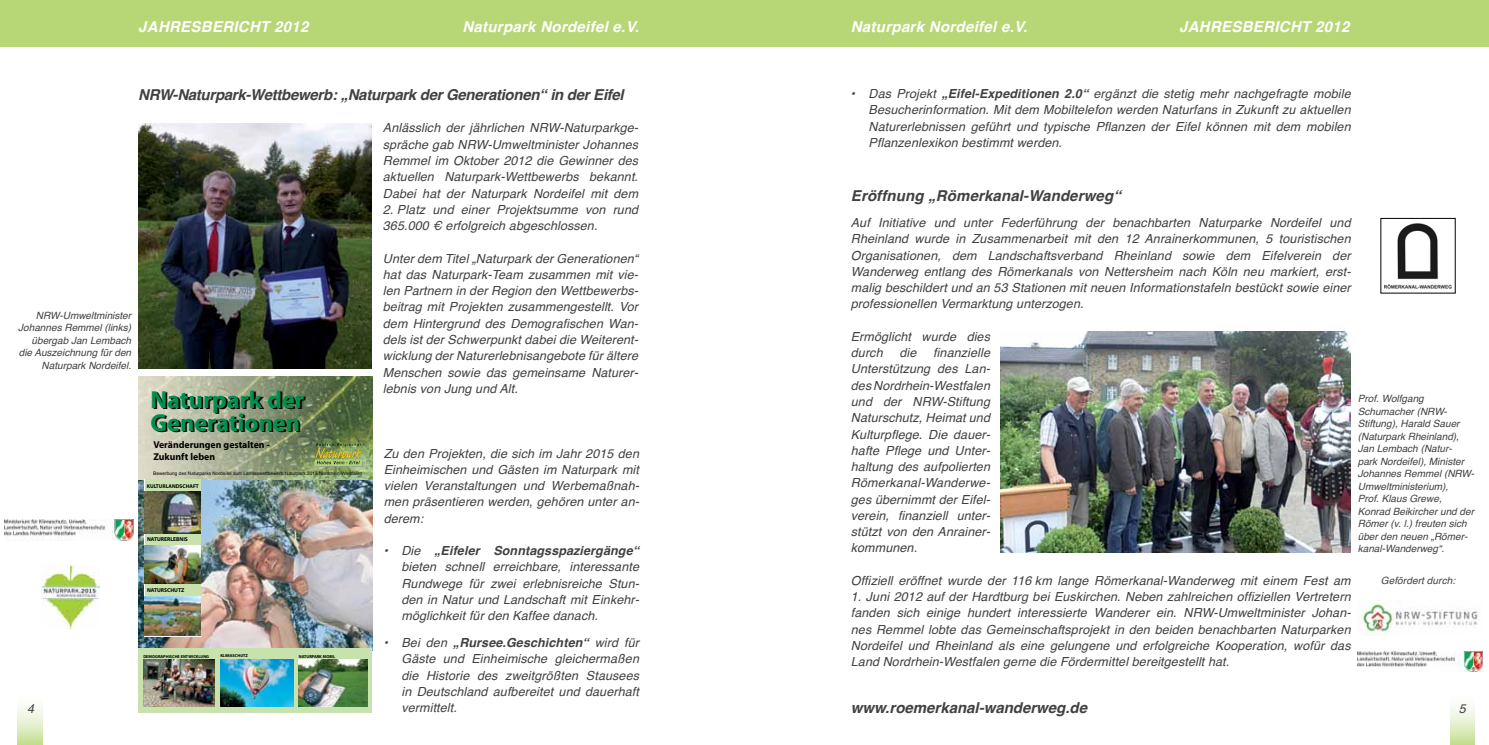
<style>
.page{position:relative;width:1489px;height:745px;background:#fff}
.page>*{position:absolute;margin:0;border:0;box-sizing:border-box;transform-origin:0 0}
.t1{font:700 24.62px/23px "Myriad";color:#00904d}
.t2{font:italic 700 15px "Helvetica";letter-spacing:.02em;color:#fff}
.t3{font:italic 700 15px "Helvetica";letter-spacing:-.02em;color:#414042}
.t4{font:italic 700 15px "Helvetica";letter-spacing:.01em;color:#414042}
.t5{font:italic 700 15px "Helvetica";color:#414042}
.t6{font:italic 12.5px/16.2px "Helvetica";letter-spacing:.01em;color:#414042;text-align:justify}
.t7{font:italic 10px/12.5px "Helvetica";color:#414042}
.t8{font:700 9.88px/11.9px "Myriad";color:#000}
.t9{font:700 5.62px "Myriad";color:#000}
.t10{font:700 5.5px "Myriad";color:#000}
.t11{font:4.75px "Helvetica";color:#000}
.t12{font:700 4.25px "Myriad";color:#000}
.s1{font-weight:700}
</style>
<div class="page">
<div style="left:18px;top:691px;width:25px;height:53px;background:linear-gradient(to bottom,#fff,#cce2a0)"></div>
<div style="left:0;top:0;width:744px;height:46px;background:#b7d776"></div>
<div style="left:744px;top:0;width:744px;height:46px;background:#b7d776"></div>
<svg style="left:1450px;top:705px;width:24px;height:39px"></svg>
<img style="left:138px;top:479px;width:234px;height:169px">
<svg style="left:138px;top:376px;width:234px;height:103px;background:#9aa485"></svg>
<div style="left:138px;top:648px;width:234px;height:64px;background:#c8e2ae"></div>
<img style="left:143px;top:659px;width:71px;height:47px">
<img style="left:220px;top:659px;width:73px;height:46px">
<img style="left:299px;top:659px;width:68px;height:47px">
<svg style="left:315px;top:443px;width:48px;height:23px"></svg>
<svg style="left:144px;top:479px;width:57px;height:156px"></svg>
<div style="left:145px;top:479px;width:55px;height:156px;background:#c8e2ae"></div>
<img style="left:145px;top:491px;width:55px;height:42px">
<img style="left:145px;top:596px;width:55px;height:39px">
<img style="left:145px;top:545px;width:55px;height:38px">
<img style="left:1000px;top:331px;width:350px;height:221px">
<img style="left:138px;top:123px;width:233px;height:245px">
<img style="left:41px;top:565px;width:58px;height:63px">
<img style="left:4px;top:519px;width:129px;height:21px">
<img style="left:1357px;top:651px;width:125px;height:20px">
<img style="left:1358px;top:600px;width:121px;height:35px">
<img style="left:1384px;top:223px;width:68px;height:66px">
<p class="t2" style="left:138px;top:14px;width:172px">JAHRESBERICHT 2012</p>
<p class="t2" style="left:462px;top:14px;width:178px">Naturpark Nordeifel e.V.</p>
<p class="t2" style="left:850px;top:14px;width:178px">Naturpark Nordeifel e.V.</p>
<p class="t2" style="left:1179px;top:14px;width:172px">JAHRESBERICHT 2012</p>
<p class="t3" style="left:138px;top:82px;width:487px">NRW-Naturpark-Wettbewerb: „Naturpark der Generationen“ in der Eifel</p>
<p class="t6" style="left:383px;top:120px;width:257px">Anlässlich der jährlichen NRW-Naturparkge&shy;spräche gab NRW-Umweltminister Johannes Remmel im Oktober 2012 die Gewinner des aktuellen Naturpark-Wettbewerbs bekannt.<br>Dabei hat der Naturpark Nordeifel mit dem</p>
<p class="t6" style="left:383px;top:201px;width:257px">2. Platz und einer Projektsumme von rund<br>365.000 € erfolgreich abgeschlossen.</p>
<p class="t6" style="left:383px;top:250px;width:257px">Unter dem Titel „Naturpark der Generationen“ hat das Naturpark-Team zusammen mit vie&shy;len Partnern in der Region den Wettbewerbs&shy;beitrag mit Projekten zusammengestellt. Vor dem Hintergrund des Demografischen Wan&shy;dels ist der Schwerpunkt dabei die Weiterent&shy;wicklung der Naturerlebnisangebote für ältere Menschen sowie das gemeinsame Naturer&shy;lebnis von Jung und Alt.</p>
<p class="t6" style="left:868px;top:86px;width:483px;text-indent:-18px">• Das Projekt <span class="s1">„Eifel-Expeditionen 2.0“</span> ergänzt die stetig mehr nachgefragte mobile Besucherinformation. Mit dem Mobiltelefon werden Naturfans in Zukunft zu aktuellen Naturerlebnissen geführt und typische Pflanzen der Eifel können mit dem mobilen Pflanzenlexikon bestimmt werden.</p>
<p class="t4" style="left:850px;top:183px;width:271px">Eröffnung „Römerkanal-Wanderweg“</p>
<p class="t6" style="left:850px;top:214px;width:501px">Auf Initiative und unter Federführung der benachbarten Naturparke Nordeifel und Rheinland wurde in Zusammenarbeit mit den 12 Anrainerkommunen, 5 touristischen Organisationen, dem Landschaftsverband Rheinland sowie dem Eifelverein der Wanderweg entlang des Römerkanals von Nettersheim nach Köln neu markiert, erst&shy;malig beschildert und an 53 Stationen mit neuen Informationstafeln bestückt sowie einer professionellen Vermarktung unterzogen.</p>
<p class="t6" style="left:850px;top:328px;width:141px">Ermöglicht wurde dies durch</p>
<p class="t7" style="left:18px;top:309px;width:114px;text-align:right">NRW-Umweltminister<br>Johannes Remmel (links) übergab Jan Lembach die Auszeichnung für den<br>Naturpark Nordeifel.</p>
<p class="t6" style="left:850px;top:344px;width:141px;text-indent:82px">finanzielle Unterstützung des Lan&shy;des Nordrhein-Westfalen und der NRW-Stiftung Naturschutz, Heimat und Kulturpflege. Die dauer&shy;hafte Pflege und Unter&shy;haltung des aufpolierten Römerkanal-Wanderwe&shy;ges übernimmt der Eifel&shy;verein, finanziell unter&shy;stützt von den Anrainer&shy;kommunen.</p>
<p class="t6" style="left:850px;top:572px;width:501px">Offiziell eröffnet wurde der 116 km lange Römerkanal-Wanderweg mit einem Fest am</p>
<p class="t6" style="left:850px;top:588px;width:501px">1. Juni 2012 auf der Hardtburg bei Euskirchen. Neben zahlreichen offiziellen Vertretern fanden sich einige hundert interessierte Wanderer ein. NRW-Umweltminister Johan&shy;nes Remmel lobte das Gemeinschaftsprojekt in den beiden benachbarten Naturparken Nordeifel und Rheinland als eine gelungene und erfolgreiche Kooperation, wofür das Land Nordrhein-Westfalen gerne die Fördermittel bereitgestellt hat.</p>
<p class="t6" style="left:899px;top:344px;width:18px">die</p>
<h1 class="t1" style="left:150px;top:389px;width:155px">Naturpark der<br>Generationen</h1>
<p class="t7" style="left:1357px;top:392px;width:118px">Prof. Wolfgang<br>Schumacher (NRW-<br>Stiftung), Harald Sauer (Naturpark Rheinland),<br>Jan Lembach (Natur-<br>park Nordeifel), Minister<br>Johannes Remmel (NRW-<br>Umweltministerium),<br>Prof. Klaus Grewe,<br>Konrad Beikircher und der<br>Römer (v. l.) freuten sich über den neuen „Römer&shy;kanal-Wanderweg“.</p>
<p class="t8" style="left:153px;top:439px;width:118px">Veränderungen gestalten -<br>Zukunft leben</p>
<p class="t6" style="left:384px;top:445px;width:257px">Zu den Projekten, die sich im Jahr 2015 den Einheimischen und Gästen im Naturpark mit vielen Veranstaltungen und Werbemaßnah&shy;men präsentieren werden, gehören unter an&shy;derem:</p>
<p class="t6" style="left:401px;top:542px;width:239px;text-indent:-18px">• Die <span class="s1">„Eifeler Sonntagsspaziergänge“ </span>bieten schnell erreichbare, interessante Rundwege für zwei erlebnisreiche Stun&shy;den in Natur und Landschaft mit Einkehr&shy;möglichkeit für den Kaffee danach.</p>
<p class="t6" style="left:401px;top:634px;width:239px;text-indent:-18px">• Bei den <span class="s1">„Rursee.Geschichten“</span> wird für Gäste und Einheimische gleichermaßen die Historie des zweitgrößten Stausees in Deutschland aufbereitet und dauerhaft vermittelt.</p>
<p class="t11" style="left:153px;top:471px;width:211px">Bewerbung des Naturparks Nordeifel zum Landeswettbewerb Naturpark.2015.Nordrhein-Westfalen</p>
<p class="t10" style="left:147px;top:483px;width:54px">KULTURLANDSCHAFT</p>
<p class="t9" style="left:147px;top:536px;width:42px">NATURERLEBNIS</p>
<p class="t7" style="left:1380px;top:574px;width:76px">Gefördert durch:</p>
<p class="t9" style="left:147px;top:587px;width:39px">NATURSCHUTZ</p>
<p class="t12" style="left:143px;top:654px;width:67px">DEMOGRAPHISCHE ENTWICKLUNG</p>
<p class="t12" style="left:220px;top:654px;width:29px">KLIMASCHUTZ</p>
<p class="t12" style="left:299px;top:654px;width:38px">NATURPARK MOBIL</p>
<p class="t6" style="left:27px;top:700px;width:8px">4</p>
<p class="t5" style="left:850px;top:695px;width:238px">www.roemerkanal-wanderweg.de</p>
<p class="t6" style="left:1458px;top:700px;width:8px">5</p>
</div>
